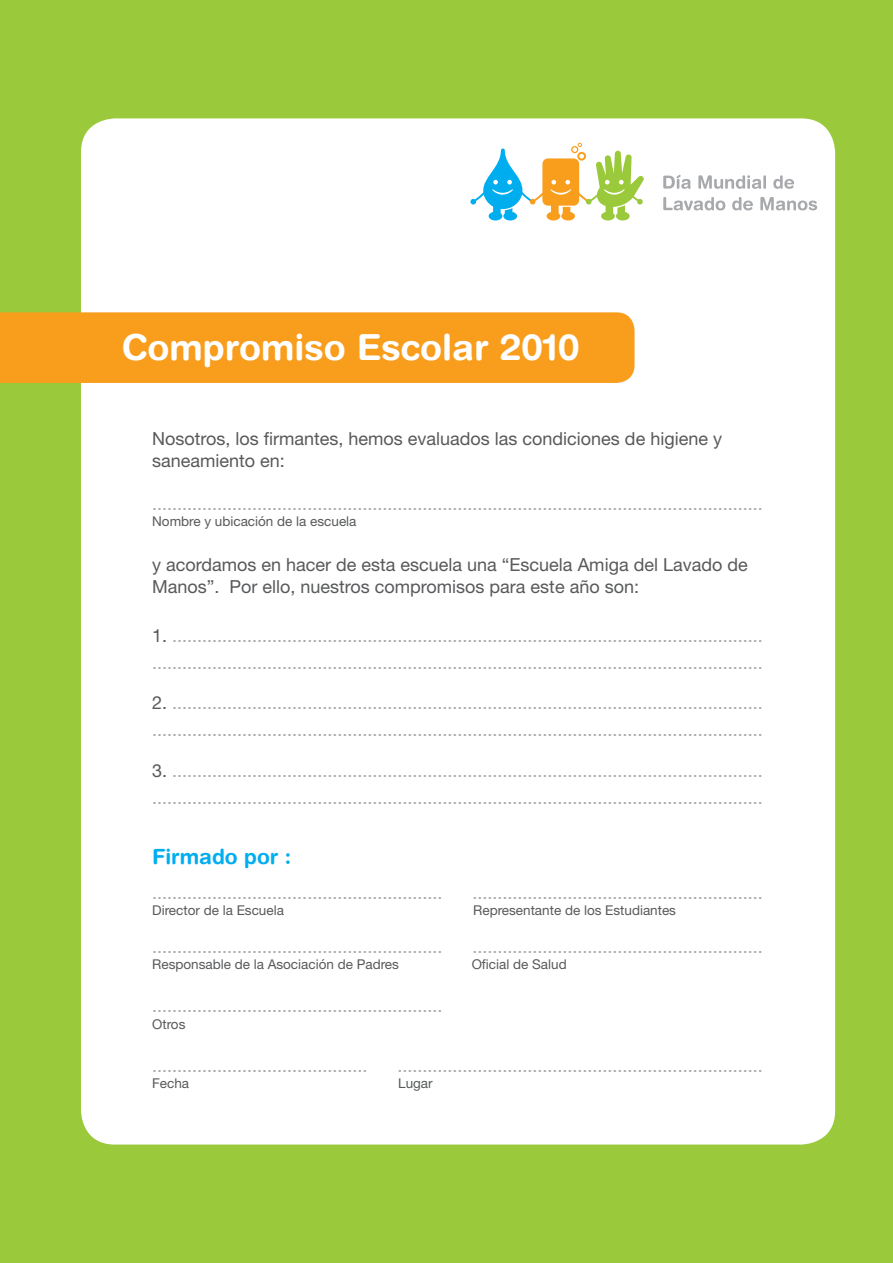
<style>
.page{position:relative;width:893px;height:1263px;background:#9aca3c}
.page>*{position:absolute;margin:0;border:0;box-sizing:border-box;transform-origin:0 0}
.t1{font:700 36px "Helvetica Rounded LT";color:#fff}
.t2{font:700 21px "Helvetica Rounded LT";color:#00aeef}
.t3{font:18px/27px "Helvetica Neue";color:#a7a9ac}
.t4{font:18px/21.6px "Helvetica Neue";color:#58595b}
.t5{font:13.5px "Helvetica Neue";color:#58595b}
.s1{color:#58595b}
</style>
<div class="page">
<div style="left:81px;top:118px;width:754px;height:1026px;background:#fff;border-radius:34px"></div>
<div style="left:0;top:312px;width:634px;height:71px;background:#f99d1c"></div>
<svg style="left:663px;top:175px;width:28px;height:14px"></svg>
<svg style="left:698px;top:175px;width:68px;height:14px"></svg>
<svg style="left:773px;top:175px;width:21px;height:14px"></svg>
<svg style="left:663px;top:197px;width:62px;height:13px"></svg>
<svg style="left:732px;top:197px;width:21px;height:13px"></svg>
<svg style="left:760px;top:197px;width:57px;height:13px"></svg>
<svg style="left:470px;top:143px;width:174px;height:77px"></svg>
<h1 class="t1" style="left:122px;top:325px;width:460px">Compromiso Escolar 2010</h1>
<p class="t4" style="left:152px;top:428px;width:571px">Nosotros, los firmantes, hemos evaluados las condiciones de higiene y saneamiento en:</p>
<p class="t3" style="left:152px;top:490px;width:612px">..........................................................................................................................</p>
<p class="t5" style="left:152px;top:513px;width:206px">Nombre y ubicación de la escuela</p>
<p class="t4" style="left:152px;top:553px;width:597px;line-height:22.5px">y acordamos en hacer de esta escuela una “Escuela Amiga del Lavado de<br>Manos”. Por ello, nuestros compromisos para este año son:</p>
<p class="t3" style="left:152px;top:621px;width:612px"><span class="s1">1.</span> ...................................................................................................................... ..........................................................................................................................</p>
<p class="t3" style="left:152px;top:689px;width:612px"><span class="s1">2.</span> ...................................................................................................................... ..........................................................................................................................</p>
<p class="t3" style="left:152px;top:756px;width:612px"><span class="s1">3.</span> ...................................................................................................................... ..........................................................................................................................</p>
<p class="t2" style="left:152px;top:844px;width:141px">Firmado por :</p>
<p class="t3" style="left:152px;top:879px;width:292px">..........................................................</p>
<p class="t3" style="left:472px;top:879px;width:292px">..........................................................</p>
<p class="t5" style="left:152px;top:902px;width:133px">Director de la Escuela</p>
<p class="t5" style="left:473px;top:902px;width:204px">Representante de los Estudiantes</p>
<p class="t3" style="left:152px;top:933px;width:292px">..........................................................</p>
<p class="t3" style="left:472px;top:933px;width:292px">..........................................................</p>
<p class="t5" style="left:152px;top:956px;width:248px">Responsable de la Asociación de Padres</p>
<p class="t5" style="left:472px;top:956px;width:97px">Oficial de Salud</p>
<p class="t3" style="left:152px;top:992px;width:292px">..........................................................</p>
<p class="t5" style="left:152px;top:1016px;width:35px">Otros</p>
<p class="t3" style="left:152px;top:1052px;width:217px">...........................................</p>
<p class="t3" style="left:397px;top:1052px;width:367px">.........................................................................</p>
<p class="t5" style="left:152px;top:1075px;width:39px">Fecha</p>
<p class="t5" style="left:398px;top:1075px;width:36px">Lugar</p>
</div>
